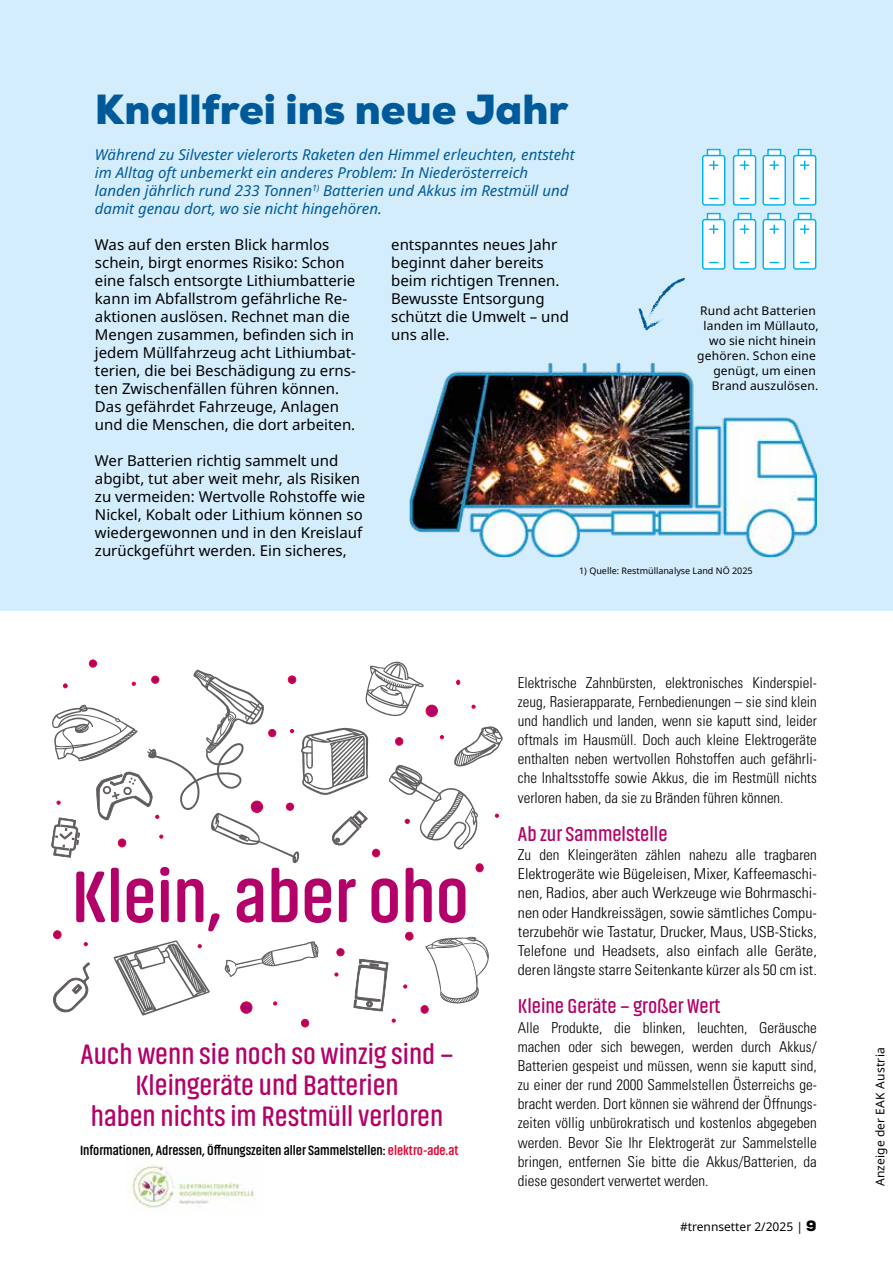
<style>
.page{position:relative;width:893px;height:1263px;background:#fff}
.page>*{position:absolute;margin:0;border:0;box-sizing:border-box;transform-origin:0 0}
.t1{font:700 74.4px "Akhand Soft";color:#b20168}
.t2{font:900 42px "Nexa";color:#005a9a}
.t3{font:600 28.8px/30.8px "Akhand Soft";color:#b20168;text-align:center}
.t4{font:600 20.55px "Akhand Soft";color:#b20168}
.t5{font:300 condensed 15px/19.2px "Univers";color:#000;text-align:justify}
.t6{font:15px/18px "Noto Sans";color:#000}
.t7{font:italic 15px/18px "Noto Sans";color:#005a9a}
.t8{font:700 13.65px "Akhand Soft";color:#000}
.t9{font:12px/15px "Noto Sans";letter-spacing:.015em;color:#000;text-align:right}
.t10{font:9px "Noto Sans";color:#000}
.s1{color:#e4032e}
.s2{font-family:"Nexa";font-weight:900;font-size:15px}
</style>
<div class="page">
<div style="left:0;top:0;width:893px;height:610px;background:#d4edfc"></div>
<div style="left:476px;top:864px;width:7px;height:8px;background:#b20168;border-radius:50%"></div>
<div style="left:476px;top:863px;width:8px;height:9px;border:1px solid #e4032e;border-radius:50%"></div>
<div style="left:337px;top:949px;width:7px;height:7px;background:#b20168;border-radius:50%"></div>
<div style="left:336px;top:948px;width:9px;height:8px;border:1px solid #e4032e;border-radius:50%"></div>
<div style="left:301px;top:1019px;width:8px;height:8px;background:#b20168;border-radius:50%"></div>
<div style="left:301px;top:1019px;width:8px;height:8px;border:1px solid #e4032e;border-radius:50%"></div>
<svg style="left:403px;top:984px;width:4px;height:4px"></svg>
<div style="left:405px;top:932px;width:8px;height:8px;background:#b20168;border-radius:50%"></div>
<div style="left:405px;top:932px;width:8px;height:8px;border:1px solid #e4032e;border-radius:50%"></div>
<div style="left:54px;top:931px;width:7px;height:8px;background:#b20168;border-radius:50%"></div>
<div style="left:53px;top:930px;width:8px;height:9px;border:1px solid #e4032e;border-radius:50%"></div>
<svg style="left:84px;top:942px;width:4px;height:4px"></svg>
<svg style="left:334px;top:972px;width:4px;height:4px"></svg>
<div style="left:89px;top:660px;width:8px;height:7px;background:#b20168;border-radius:50%"></div>
<div style="left:89px;top:659px;width:8px;height:8px;border:1px solid #e4032e;border-radius:50%"></div>
<svg style="left:392px;top:1018px;width:4px;height:4px"></svg>
<svg style="left:225px;top:941px;width:93px;height:36px"></svg>
<svg style="left:353px;top:959px;width:35px;height:53px"></svg>
<svg style="left:425px;top:937px;width:64px;height:66px"></svg>
<svg style="left:114px;top:940px;width:96px;height:75px"></svg>
<svg style="left:51px;top:662px;width:452px;height:201px"></svg>
<svg style="left:53px;top:963px;width:37px;height:49px"></svg>
<div style="left:421px;top:1005px;width:7px;height:8px;background:#b20168;border-radius:50%"></div>
<div style="left:421px;top:1005px;width:8px;height:9px;border:1px solid #e4032e;border-radius:50%"></div>
<svg style="left:273px;top:1001px;width:4px;height:4px"></svg>
<div style="left:241px;top:1002px;width:11px;height:11px;background:#b20168;border-radius:50%"></div>
<div style="left:240px;top:1001px;width:12px;height:13px;border:1px solid #e4032e;border-radius:50%"></div>
<div style="left:251px;top:801px;width:12px;height:11px;background:#b20168;border-radius:50%"></div>
<div style="left:251px;top:801px;width:12px;height:12px;border:1px solid #e4032e;border-radius:50%"></div>
<div style="left:426px;top:705px;width:11px;height:11px;background:#b20168;border-radius:50%"></div>
<div style="left:426px;top:705px;width:12px;height:12px;border:1px solid #e4032e;border-radius:50%"></div>
<img style="left:132px;top:1158px;width:123px;height:51px">
<img style="left:409px;top:363px;width:408px;height:194px">
<div style="left:707px;top:214px;width:13px;height:6px;background:#fff"></div>
<div style="left:707px;top:213px;width:14px;height:7px;border:1px solid #00b1eb"></div>
<div style="left:703px;top:220px;width:22px;height:49px;background:#fff;border-radius:2px"></div>
<div style="left:702px;top:219px;width:23px;height:51px;border:1px solid #00b1eb;border-radius:2px"></div>
<svg style="left:710px;top:225px;width:8px;height:8px"></svg>
<div style="left:738px;top:214px;width:13px;height:6px;background:#fff"></div>
<div style="left:738px;top:213px;width:13px;height:7px;border:1px solid #00b1eb"></div>
<div style="left:734px;top:220px;width:22px;height:49px;background:#fff;border-radius:2px"></div>
<div style="left:733px;top:219px;width:23px;height:51px;border:1px solid #00b1eb;border-radius:2px"></div>
<svg style="left:740px;top:225px;width:9px;height:8px"></svg>
<div style="left:768px;top:214px;width:12px;height:6px;background:#fff"></div>
<div style="left:767px;top:213px;width:14px;height:7px;border:1px solid #00b1eb"></div>
<div style="left:763px;top:220px;width:22px;height:49px;background:#fff;border-radius:2px"></div>
<div style="left:762px;top:219px;width:24px;height:51px;border:1px solid #00b1eb;border-radius:2px"></div>
<svg style="left:770px;top:225px;width:8px;height:8px"></svg>
<div style="left:798px;top:214px;width:13px;height:6px;background:#fff"></div>
<div style="left:798px;top:213px;width:14px;height:7px;border:1px solid #00b1eb"></div>
<div style="left:794px;top:220px;width:22px;height:49px;background:#fff;border-radius:2px"></div>
<div style="left:793px;top:219px;width:23px;height:51px;border:1px solid #00b1eb;border-radius:2px"></div>
<svg style="left:801px;top:225px;width:8px;height:8px"></svg>
<div style="left:707px;top:150px;width:13px;height:6px;background:#fff"></div>
<div style="left:707px;top:149px;width:14px;height:7px;border:1px solid #00b1eb"></div>
<div style="left:703px;top:156px;width:22px;height:49px;background:#fff;border-radius:2px"></div>
<div style="left:702px;top:155px;width:23px;height:51px;border:1px solid #00b1eb;border-radius:2px"></div>
<svg style="left:710px;top:161px;width:8px;height:8px"></svg>
<div style="left:738px;top:150px;width:13px;height:6px;background:#fff"></div>
<div style="left:738px;top:149px;width:13px;height:7px;border:1px solid #00b1eb"></div>
<div style="left:734px;top:156px;width:22px;height:49px;background:#fff;border-radius:2px"></div>
<div style="left:733px;top:155px;width:23px;height:51px;border:1px solid #00b1eb;border-radius:2px"></div>
<svg style="left:740px;top:161px;width:9px;height:8px"></svg>
<div style="left:768px;top:150px;width:12px;height:6px;background:#fff"></div>
<div style="left:767px;top:149px;width:14px;height:7px;border:1px solid #00b1eb"></div>
<div style="left:763px;top:156px;width:22px;height:49px;background:#fff;border-radius:2px"></div>
<div style="left:762px;top:155px;width:24px;height:51px;border:1px solid #00b1eb;border-radius:2px"></div>
<svg style="left:770px;top:161px;width:8px;height:8px"></svg>
<div style="left:798px;top:150px;width:13px;height:6px;background:#fff"></div>
<div style="left:798px;top:149px;width:14px;height:7px;border:1px solid #00b1eb"></div>
<div style="left:794px;top:156px;width:22px;height:49px;background:#fff;border-radius:2px"></div>
<div style="left:793px;top:155px;width:23px;height:51px;border:1px solid #00b1eb;border-radius:2px"></div>
<svg style="left:801px;top:161px;width:8px;height:8px"></svg>
<svg style="left:638px;top:277px;width:47px;height:54px"></svg>
<h2 class="t2" style="left:95px;top:82px;width:475px">Knallfrei ins neue Jahr</h2>
<p class="t7" style="left:95px;top:146px;width:481px">Während zu Silvester vielerorts Raketen den Himmel erleuchten, entsteht im Alltag oft unbemerkt ein anderes Problem: In Niederösterreich landen jährlich rund 233 Tonnen<sup>1)</sup> Batterien und Akkus im Restmüll und damit genau dort, wo sie nicht hingehören.</p>
<p class="t6" style="left:95px;top:236px;width:263px">Was auf den ersten Blick harmlos schein, birgt enormes Risiko: Schon eine falsch entsorgte Lithiumbatterie kann im Abfallstrom gefährliche Re&shy;aktionen auslösen. Rechnet man die Mengen zusammen, befinden sich in jedem Müllfahrzeug acht Lithiumbat&shy;terien, die bei Beschädigung zu erns&shy;ten Zwischenfällen führen können.<br>Das gefährdet Fahrzeuge, Anlagen und die Menschen, die dort arbeiten.</p>
<p class="t6" style="left:95px;top:452px;width:272px">Wer Batterien richtig sammelt und abgibt, tut aber weit mehr, als Risiken zu vermeiden: Wertvolle Rohstoffe wie Nickel, Kobalt oder Lithium können so wiedergewonnen und in den Kreislauf zurückgeführt werden. Ein sicheres,</p>
<p class="t6" style="left:391px;top:236px;width:179px">entspanntes neues Jahr beginnt daher bereits beim richtigen Trennen.<br>Bewusste Entsorgung schützt die Umwelt – und uns alle.</p>
<p class="t9" style="left:697px;top:304px;width:123px">Rund acht Batterien landen im Müllauto, wo sie nicht hinein gehören. Schon eine genügt, um einen<br>Brand auszulösen.</p>
<h1 class="t1" style="left:72px;top:857px;width:399px">Klein, aber oho</h1>
<h3 class="t3" style="left:81px;top:1039px;width:374px">Auch wenn sie noch so winzig sind –<br>Kleingeräte und Batterien<br>haben nichts im Restmüll verloren</h3>
<p class="t8" style="left:80px;top:1143px;width:380px">Informationen, Adressen, Öffnungszeiten aller Sammelstellen: <span class="s1">elektro-ade.at</span></p>
<p class="t10" style="left:579px;top:565px;width:175px">1) Quelle: Restmüllanalyse Land NÖ 2025</p>
<p class="t5" style="left:518px;top:672px;width:300px">Elektrische Zahnbürsten, elektronisches Kinderspiel&shy;zeug, Rasierapparate, Fernbedienungen – sie sind klein und handlich und landen, wenn sie kaputt sind, leider oftmals im Hausmüll. Doch auch kleine Elektrogeräte enthalten neben wertvollen Rohstoffen auch gefährli&shy;che Inhaltsstoffe sowie Akkus, die im Restmüll nichts verloren haben, da sie zu Bränden führen können.</p>
<h3 class="t4" style="left:518px;top:823px;width:151px">Ab zur Sammelstelle</h3>
<p class="t5" style="left:518px;top:845px;width:300px">Zu den Kleingeräten zählen nahezu alle tragbaren Elektrogeräte wie Bügeleisen, Mixer, Kaffeemaschi&shy;nen, Radios, aber auch Werkzeuge wie Bohrmaschi&shy;nen oder Handkreissägen, sowie sämtliches Compu&shy;terzubehör wie Tastatur, Drucker, Maus, USB-Sticks, Telefone und Headsets, also einfach alle Geräte, deren längste starre Seitenkante kürzer als 50 cm ist.</p>
<h3 class="t4" style="left:518px;top:996px;width:204px">Kleine Geräte – großer Wert</h3>
<p class="t5" style="left:518px;top:1017px;width:300px">Alle Produkte, die blinken, leuchten, Geräusche machen oder sich bewegen, werden durch Akkus/ Batterien gespeist und müssen, wenn sie kaputt sind, zu einer der rund 2000 Sammelstellen Österreichs ge&shy;bracht werden. Dort können sie während der Öffnungs&shy;zeiten völlig unbürokratisch und kostenlos abgegeben werden. Bevor Sie Ihr Elektrogerät zur Sammelstelle bringen, entfernen Sie bitte die Akkus/Batterien, da diese gesondert verwertet werden.</p>
<p class="t9" style="left:680px;top:1219px;width:138px">#trennsetter 2/2025 | <span class="s2">9</span></p>
<p class="t9" style="left:873px;top:1186px;width:140px;rotate:-90deg">Anzeige der EAK Austria</p>
</div>
